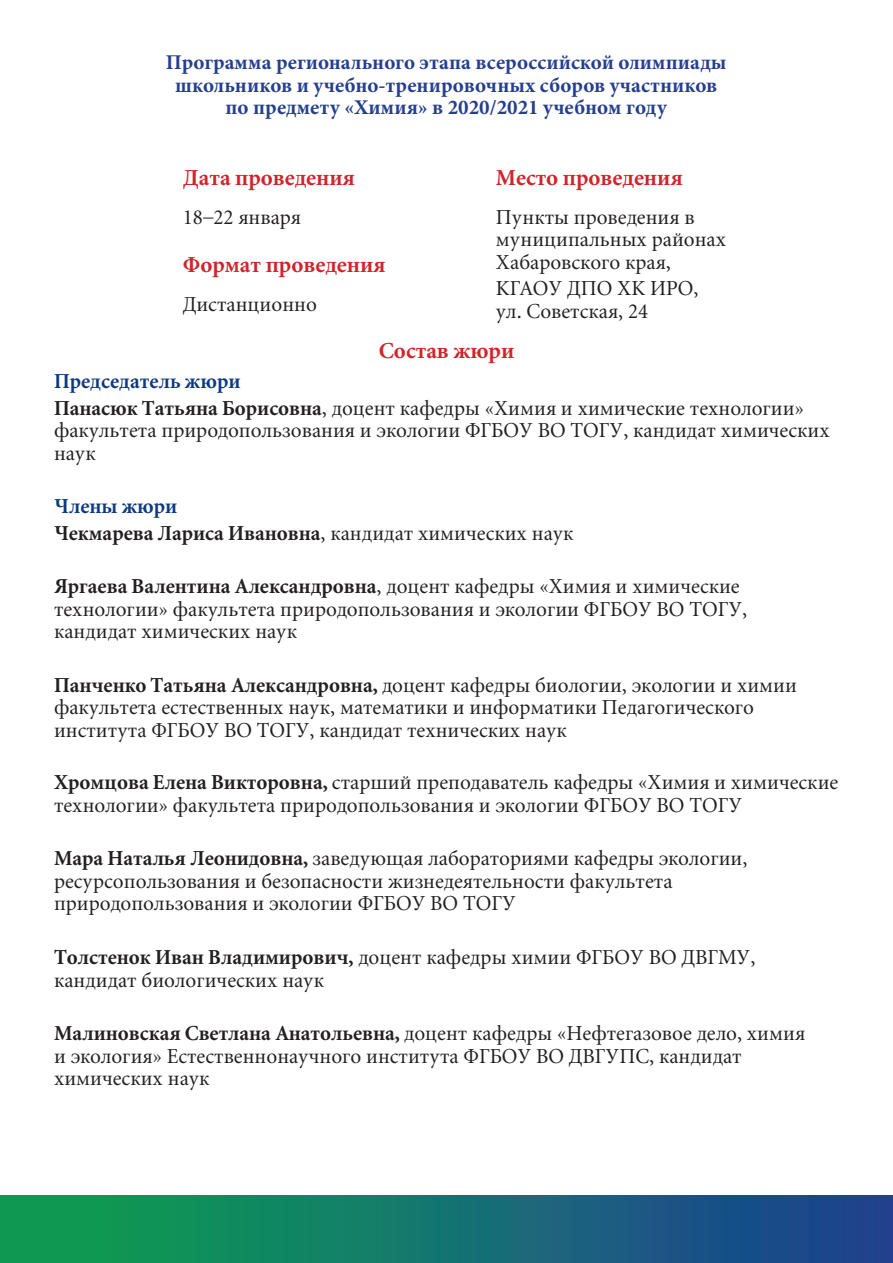
<style>
.page{position:relative;width:893px;height:1263px;background:#fff}
.page>*{position:absolute;margin:0;border:0;box-sizing:border-box;transform-origin:0 0}
.t1{font:700 22.5px "Miniature";color:#d1232a}
.t2{font:21px/22.5px "Miniature";color:#231f20}
.t3{font:700 21px/22.5px "Minion Pro";color:#253f8e;text-align:center}
.t4{font:700 21px "Miniature";color:#231f20}
.t5{font:700 21px "Miniature";color:#0c397f}
.s1{font-weight:700}
.s2{font-weight:400}
</style>
<div class="page">
<div style="left:0;top:1196px;width:893px;height:67px;background:linear-gradient(to right,#0da34d,#1e3f93)"></div>
<p class="t3" style="left:166px;top:51px;width:562px">Программа регионального этапа всероссийской олимпиады школьников и учебно-тренировочных сборов участников по предмету «Химия» в 2020/2021 учебном году</p>
<p class="t1" style="left:183px;top:166px;width:174px">Дата проведения</p>
<p class="t2" style="left:183px;top:206px;width:120px">18–22 января</p>
<p class="t1" style="left:183px;top:254px;width:204px">Формат проведения</p>
<p class="t2" style="left:183px;top:294px;width:136px">Дистанционно</p>
<p class="t1" style="left:496px;top:166px;width:188px">Место проведения</p>
<p class="t2" style="left:496px;top:206px;width:232px">Пункты проведения в муниципальных районах<br>Хабаровского края,</p>
<p class="t2" style="left:496px;top:278px;width:204px">КГАОУ ДПО ХК ИРО, ул. Советская, 24</p>
<p class="t1" style="left:379px;top:339px;width:137px">Состав жюри</p>
<p class="t5" style="left:54px;top:371px;width:188px">Председатель жюри</p>
<p class="t2" style="left:54px;top:397px;width:777px"><span class="s1">Панасюк Татьяна Борисовна</span>, доцент кафедры «Химия и химические технологии» факультета природопользования и экологии ФГБОУ ВО ТОГУ, кандидат химических наук</p>
<p class="t5" style="left:54px;top:496px;width:125px">Члены жюри</p>
<p class="t4" style="left:54px;top:523px;width:521px">Чекмарева Лариса Ивановна<span class="s2">, кандидат химических наук</span></p>
<p class="t2" style="left:54px;top:576px;width:695px"><span class="s1">Яргаева Валентина Александровна</span>, доцент кафедры «Химия и химические технологии» факультета природопользования и экологии ФГБОУ ВО ТОГУ, кандидат химических наук</p>
<p class="t2" style="left:54px;top:675px;width:744px"><span class="s1">Панченко Татьяна Александровна,</span> доцент кафедры биологии, экологии и химии факультета естественных наук, математики и информатики Педагогического института ФГБОУ ВО ТОГУ, кандидат технических наук</p>
<p class="t2" style="left:54px;top:772px;width:786px"><span class="s1">Хромцова Елена Викторовна,</span> старший преподаватель кафедры «Химия и химические технологии» факультета природопользования и экологии ФГБОУ ВО ТОГУ</p>
<p class="t2" style="left:54px;top:848px;width:695px"><span class="s1">Мара Наталья Леонидовна,</span> заведующая лабораториями кафедры экологии, ресурсопользования и безопасности жизнедеятельности факультета природопользования и экологии ФГБОУ ВО ТОГУ</p>
<p class="t2" style="left:54px;top:947px;width:703px"><span class="s1">Толстенок Иван Владимирович,</span> доцент кафедры химии ФГБОУ ВО ДВГМУ, кандидат биологических наук</p>
<p class="t2" style="left:54px;top:1023px;width:753px"><span class="s1">Малиновская Светлана Анатольевна,</span> доцент кафедры «Нефтегазовое дело, химия и экология» Естественнонаучного института ФГБОУ ВО ДВГУПС, кандидат химических наук</p>
</div>
